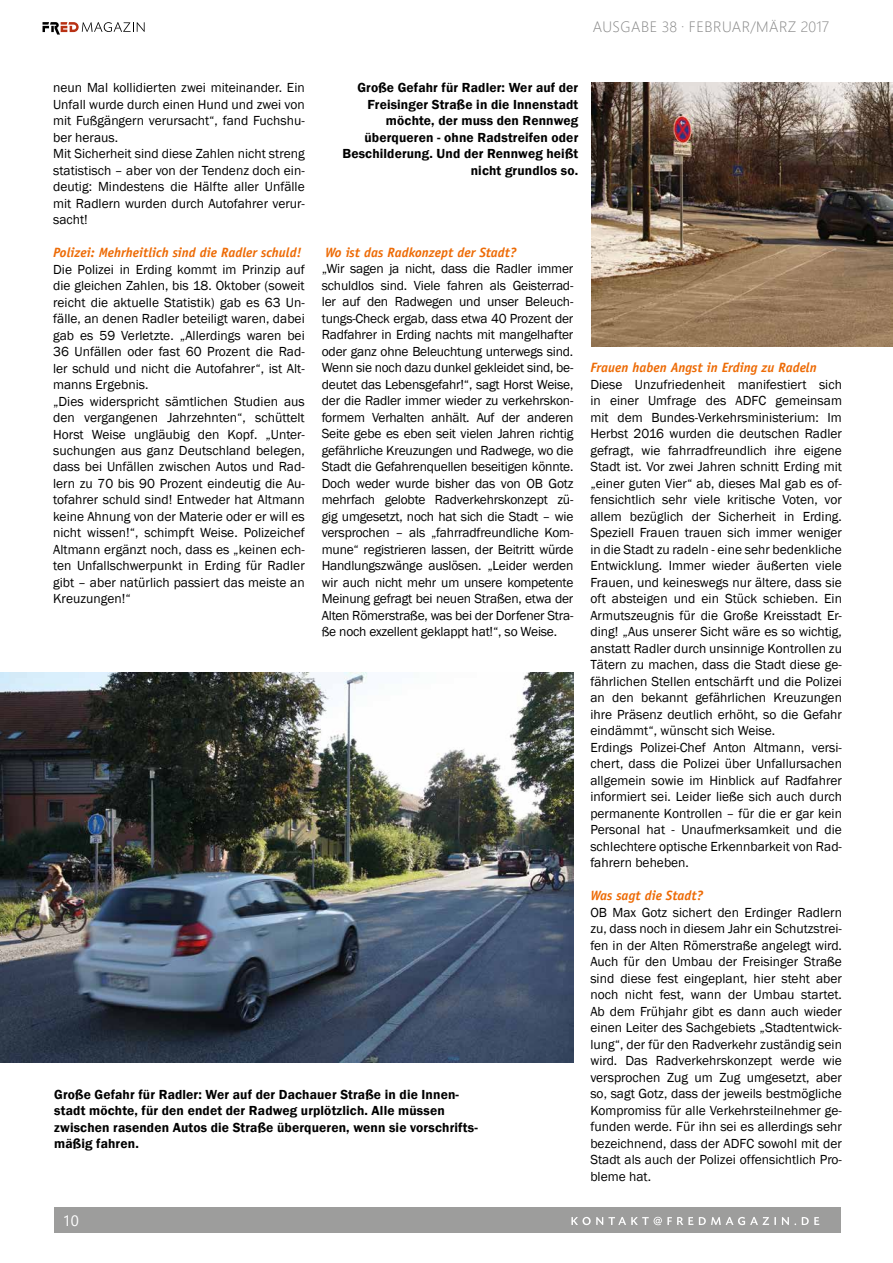
<style>
.page{position:relative;width:893px;height:1263px;background:#fff}
.page>*{position:absolute;margin:0;border:0;box-sizing:border-box;transform-origin:0 0}
.t1{font:300 15px "Segoe UI";letter-spacing:.035em;color:#878787}
.t2{font:15px "Segoe UI";color:#fff}
.t3{font:13.5px/16.5px "Franklin Gothic";color:#000}
.t4{font:600 13.5px/16.5px "Franklin Gothic";letter-spacing:.01em;color:#000;text-align:right}
.t5{font:italic 700 13.5px "Officina Sans Std";color:#ed6b06}
</style>
<div class="page">
<img style="left:591px;top:82px;width:302px;height:264px">
<img style="left:0;top:673px;width:573px;height:389px">
<div style="left:54px;top:1208px;width:787px;height:25px;background:#9d9d9c"></div>
<svg style="left:571px;top:1217px;width:248px;height:8px"></svg>
<svg style="left:43px;top:22px;width:102px;height:13px"></svg>
<p class="t1" style="left:593px;top:15px;width:238px">AUSGABE 38 · FEBRUAR/MÄRZ 2017</p>
<p class="t3" style="left:53px;top:80px;width:253px">neun Mal kollidierten zwei miteinander. Ein Unfall wurde durch einen Hund und zwei von mit Fußgängern verursacht“, fand Fuchshu&shy;ber heraus.<br>Mit Sicherheit sind diese Zahlen nicht streng statistisch – aber von der Tendenz doch ein&shy;deutig: Mindestens die Hälfte aller Unfälle mit Radlern wurden durch Autofahrer verur&shy;sacht!</p>
<p class="t5" style="left:53px;top:244px;width:250px">Polizei: Mehrheitlich sind die Radler schuld!</p>
<p class="t3" style="left:53px;top:261px;width:253px">Die Polizei in Erding kommt im Prinzip auf die gleichen Zahlen, bis 18. Oktober (soweit reicht die aktuelle Statistik) gab es 63 Un&shy;fälle, an denen Radler beteiligt waren, dabei gab es 59 Verletzte. „Allerdings waren bei 36 Unfällen oder fast 60 Prozent die Rad&shy;ler schuld und nicht die Autofahrer“, ist Alt&shy;manns Ergebnis.<br>„Dies widerspricht sämtlichen Studien aus den vergangenen Jahrzehnten“, schüttelt Horst Weise ungläubig den Kopf. „Unter&shy;suchungen aus ganz Deutschland belegen, dass bei Unfällen zwischen Autos und Rad&shy;lern zu 70 bis 90 Prozent eindeutig die Au&shy;tofahrer schuld sind! Entweder hat Altmann keine Ahnung von der Materie oder er will es nicht wissen!“, schimpft Weise. Polizeichef Altmann ergänzt noch, dass es „keinen ech&shy;ten Unfallschwerpunkt in Erding für Radler gibt – aber natürlich passiert das meiste an Kreuzungen!“</p>
<p class="t4" style="left:342px;top:79px;width:237px">Große Gefahr für Radler: Wer auf der<br>Freisinger Straße in die Innenstadt möchte, der muss den Rennweg überqueren - ohne Radstreifen oder<br>Beschilderung. Und der Rennweg heißt nicht grundlos so.</p>
<p class="t5" style="left:325px;top:244px;width:193px">Wo ist das Radkonzept der Stadt?</p>
<p class="t3" style="left:322px;top:261px;width:253px;text-align:justify">„Wir sagen ja nicht, dass die Radler immer schuldlos sind. Viele fahren als Geisterrad&shy;ler auf den Radwegen und unser Beleuch&shy;tungs-Check ergab, dass etwa 40 Prozent der Radfahrer in Erding nachts mit mangelhafter oder ganz ohne Beleuchtung unterwegs sind.<br>Wenn sie noch dazu dunkel gekleidet sind, be&shy;deutet das Lebensgefahr!“, sagt Horst Weise, der die Radler immer wieder zu verkehrskon&shy;formem Verhalten anhält. Auf der anderen Seite gebe es eben seit vielen Jahren richtig gefährliche Kreuzungen und Radwege, wo die Stadt die Gefahrenquellen beseitigen könnte.<br>Doch weder wurde bisher das von OB Gotz mehrfach gelobte Radverkehrskonzept zü&shy;gig umgesetzt, noch hat sich die Stadt – wie versprochen – als „fahrradfreundliche Kom&shy;mune“ registrieren lassen, der Beitritt würde Handlungszwänge auslösen. „Leider werden wir auch nicht mehr um unsere kompetente Meinung gefragt bei neuen Straßen, etwa der Alten Römerstraße, was bei der Dorfener Stra&shy;ße noch exzellent geklappt hat!“, so Weise.</p>
<p class="t4" style="left:54px;top:1086px;width:425px;text-align:left">Große Gefahr für Radler: Wer auf der Dachauer Straße in die Innen&shy;stadt möchte, für den endet der Radweg urplötzlich. Alle müssen zwischen rasenden Autos die Straße überqueren, wenn sie vorschrifts&shy;mäßig fahren.</p>
<p class="t5" style="left:590px;top:360px;width:228px">Frauen haben Angst in Erding zu Radeln</p>
<p class="t3" style="left:590px;top:376px;width:253px">Diese Unzufriedenheit manifestiert sich in einer Umfrage des ADFC gemeinsam mit dem Bundes-Verkehrsministerium: Im Herbst 2016 wurden die deutschen Radler gefragt, wie fahrradfreundlich ihre eigene Stadt ist. Vor zwei Jahren schnitt Erding mit „einer guten Vier“ ab, dieses Mal gab es of&shy;fensichtlich sehr viele kritische Voten, vor allem bezüglich der Sicherheit in Erding.<br>Speziell Frauen trauen sich immer weniger in die Stadt zu radeln - eine sehr bedenkliche Entwicklung. Immer wieder äußerten viele Frauen, und keineswegs nur ältere, dass sie oft absteigen und ein Stück schieben. Ein Armutszeugnis für die Große Kreisstadt Er&shy;ding! „Aus unserer Sicht wäre es so wichtig, anstatt Radler durch unsinnige Kontrollen zu Tätern zu machen, dass die Stadt diese ge&shy;fährlichen Stellen entschärft und die Polizei an den bekannt gefährlichen Kreuzungen ihre Präsenz deutlich erhöht, so die Gefahr eindämmt“, wünscht sich Weise.<br>Erdings Polizei-Chef Anton Altmann, versi&shy;chert, dass die Polizei über Unfallursachen allgemein sowie im Hinblick auf Radfahrer informiert sei. Leider ließe sich auch durch permanente Kontrollen – für die er gar kein Personal hat - Unaufmerksamkeit und die schlechtere optische Erkennbarkeit von Rad&shy;fahrern beheben.</p>
<p class="t5" style="left:590px;top:888px;width:114px">Was sagt die Stadt?</p>
<p class="t3" style="left:590px;top:904px;width:253px;text-align:justify">OB Max Gotz sichert den Erdinger Radlern zu, dass noch in diesem Jahr ein Schutzstrei&shy;fen in der Alten Römerstraße angelegt wird.<br>Auch für den Umbau der Freisinger Straße sind diese fest eingeplant, hier steht aber noch nicht fest, wann der Umbau startet.<br>Ab dem Frühjahr gibt es dann auch wieder einen Leiter des Sachgebiets „Stadtentwick&shy;lung“, der für den Radverkehr zuständig sein wird. Das Radverkehrskonzept werde wie versprochen Zug um Zug umgesetzt, aber so, sagt Gotz, dass der jeweils bestmögliche Kompromiss für alle Verkehrsteilnehmer ge&shy;funden werde. Für ihn sei es allerdings sehr bezeichnend, dass der ADFC sowohl mit der Stadt als auch der Polizei offensichtlich Pro&shy;bleme hat.</p>
<p class="t2" style="left:63px;top:1208px;width:18px">10</p>
</div>
